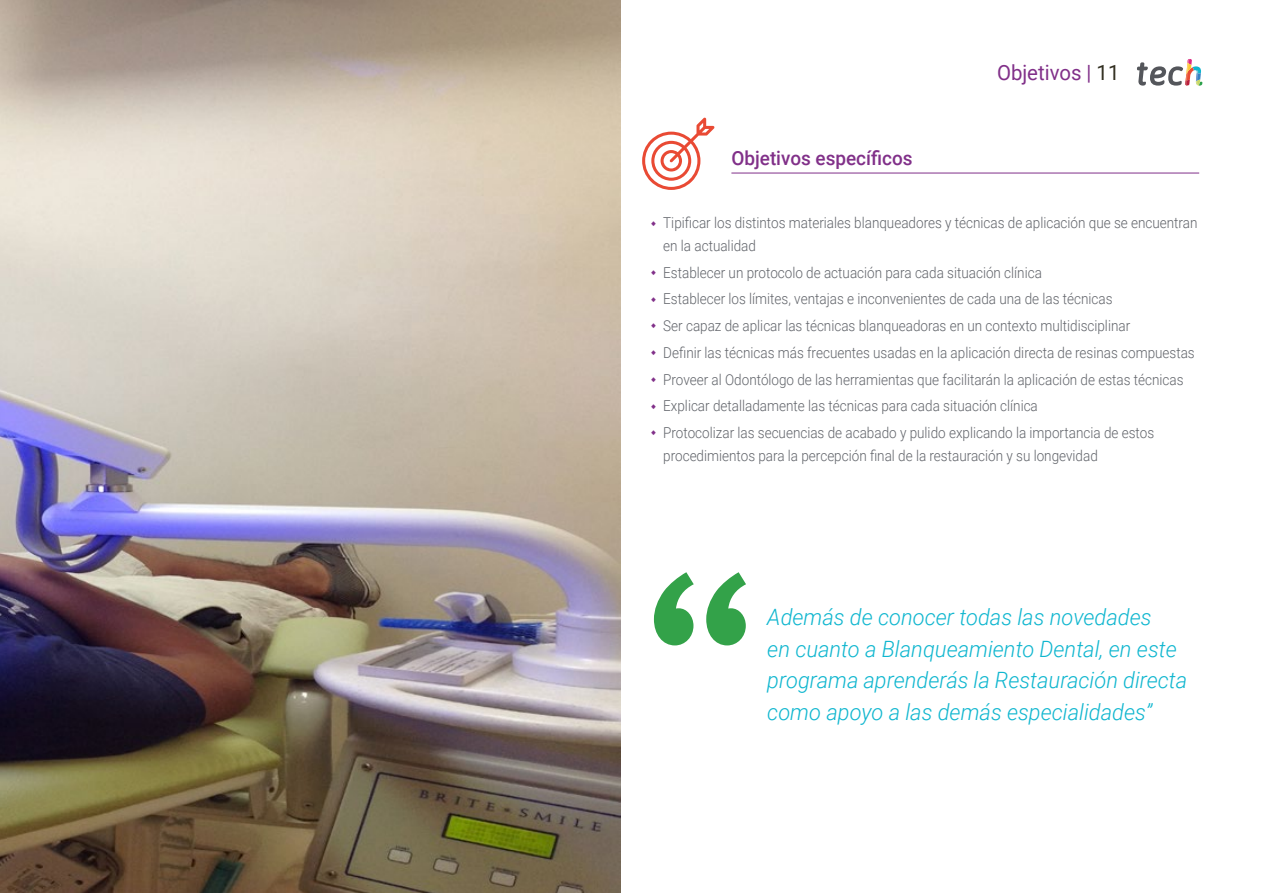
<style>
.page{position:relative;width:1263px;height:893px;background:#fff}
.page>*{position:absolute;margin:0;border:0;box-sizing:border-box;transform-origin:0 0}
.t1{font:italic 300 22.5px/31.5px "Roboto";color:#0fb6cf}
.t2{font:21px "Roboto";color:#813089}
.t3{font:500 19.5px "Roboto";color:#813089}
.t4{font:300 15px/26.7px "Roboto";color:#61646a;scale:.9 1}
.s1{color:#312e20}
</style>
<div class="page">
<svg style="left:642px;top:118px;width:72px;height:72px"></svg>
<svg style="left:654px;top:572px;width:92px;height:73px"></svg>
<img style="left:0;top:0;width:621px;height:893px">
<svg style="left:1137px;top:59px;width:65px;height:27px"></svg>
<hr style="left:731px;top:173px;width:468px;height:1px;background:#813089">
<h3 class="t3" style="left:731px;top:144px;width:183px">Objetivos específicos</h3>
<h2 class="t2" style="left:997px;top:57px;width:124px">Objetivos | <span class="s1">11</span></h2>
<p class="t4" style="left:663px;top:211px;width:595px;line-height:22.5px">Tipificar los distintos materiales blanqueadores y técnicas de aplicación que se encuentran en la actualidad</p>
<p class="t4" style="left:663px;top:258px;width:592px">Establecer un protocolo de actuación para cada situación clínica<br>Establecer los límites, ventajas e inconvenientes de cada una de las técnicas<br>Ser capaz de aplicar las técnicas blanqueadoras en un contexto multidisciplinar<br>Definir las técnicas más frecuentes usadas en la aplicación directa de resinas compuestas Proveer al Odontólogo de las herramientas que facilitarán la aplicación de estas técnicas Explicar detalladamente las técnicas para cada situación clínica<br>Protocolizar las secuencias de acabado y pulido explicando la importancia de estos</p>
<p class="t4" style="left:663px;top:441px;width:484px">procedimientos para la percepción final de la restauración y su longevidad</p>
<h1 class="t1" style="left:767px;top:601px;width:421px">Además de conocer todas las novedades<br>en cuanto a Blanqueamiento Dental, en este programa aprenderás la Restauración directa como apoyo a las demás especialidades”</h1>
</div>
